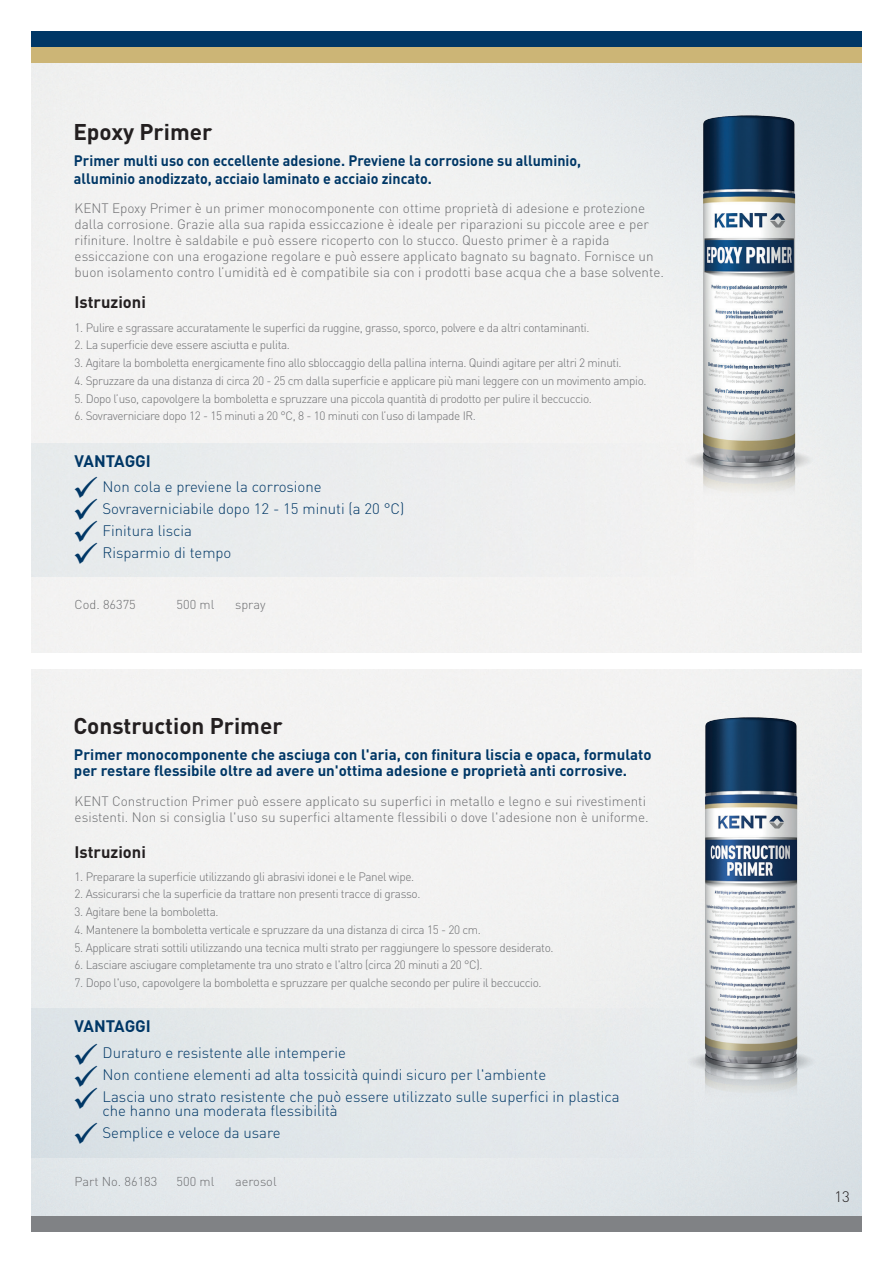
<style>
.page{position:relative;width:893px;height:1263px;background:#fff}
.page>*{position:absolute;margin:0;border:0;box-sizing:border-box;transform-origin:0 0}
.t1{font:700 22.5px "DIN Pro";color:#231f20}
.t2{font:700 16.5px "DIN Pro";color:#231f20}
.t3{font:700 16.5px "DIN Pro";color:#003766}
.t4{font:300 15px/13.5px "DIN Pro";color:#003766}
.t5{font:700 15px/16.5px "DIN Pro";color:#003766}
.t6{font:700 15px/18px "DIN Pro";color:#003766;scale:.95 1}
.t7{font:300 15px "DIN Pro";color:#231f20}
.t8{font:300 13.5px/16.2px "DIN Pro";color:#6c6d70}
.t9{font:300 12.75px "DIN Pro";color:#6c6d70}
.t10{font:300 12px "DIN Pro";letter-spacing:-.03em;color:#6c6d70}
</style>
<div class="page">
<div style="left:31px;top:31px;width:830px;height:16px;background:#003766"></div>
<div style="left:31px;top:47px;width:830px;height:16px;background:#ccb576"></div>
<div style="left:31px;top:1216px;width:830px;height:15px;background:#808285"></div>
<img style="left:648px;top:88px;width:201px;height:460px">
<img style="left:654px;top:690px;width:202px;height:460px">
<div style="left:31px;top:443px;width:662px;height:133px;background:#ebedee"></div>
<div style="left:31px;top:1008px;width:662px;height:149px;background:#e3e8ea"></div>
<h1 class="t1" style="left:73px;top:116px;width:141px">Epoxy Primer</h1>
<p class="t6" style="left:74px;top:151px;width:535px">Primer multi uso con eccellente adesione. Previene la corrosione su alluminio, alluminio anodizzato, acciaio laminato e acciaio zincato.</p>
<p class="t8" style="left:75px;top:199px;width:591px">KENT Epoxy Primer è un primer monocomponente con ottime proprietà di adesione e protezione dalla corrosione. Grazie alla sua rapida essiccazione è ideale per riparazioni su piccole aree e per rifiniture. Inoltre è saldabile e può essere ricoperto con lo stucco. Questo primer è a rapida essiccazione con una erogazione regolare e può essere applicato bagnato su bagnato. Fornisce un buon isolamento contro l’umidità ed è compatibile sia con i prodotti base acqua che a base solvente.</p>
<h2 class="t2" style="left:75px;top:291px;width:73px">Istruzioni</h2>
<p class="t10" style="left:75px;top:319px;width:516px">1. Pulire e sgrassare accuratamente le superfici da ruggine, grasso, sporco, polvere e da altri contaminanti.</p>
<p class="t10" style="left:75px;top:337px;width:217px">2. La superficie deve essere asciutta e pulita.</p>
<p class="t10" style="left:75px;top:355px;width:549px">3. Agitare la bomboletta energicamente fino allo sbloccaggio della pallina interna. Quindi agitare per altri 2 minuti.</p>
<p class="t10" style="left:75px;top:372px;width:573px">4. Spruzzare da una distanza di circa 20 - 25 cm dalla superficie e applicare più mani leggere con un movimento ampio.</p>
<p class="t10" style="left:75px;top:390px;width:519px">5. Dopo l’uso, capovolgere la bomboletta e spruzzare una piccola quantità di prodotto per pulire il beccuccio.</p>
<p class="t10" style="left:75px;top:408px;width:403px">6. Sovraverniciare dopo 12 - 15 minuti a 20 °C, 8 - 10 minuti con l’uso di lampade IR.</p>
<h2 class="t3" style="left:75px;top:450px;width:78px">VANTAGGI</h2>
<p class="t4" style="left:72px;top:479px;width:251px">✓ Non cola e previene la corrosione</p>
<p class="t4" style="left:72px;top:501px;width:333px">✓ Sovraverniciabile dopo 12 - 15 minuti (a 20 °C)</p>
<p class="t4" style="left:72px;top:523px;width:121px">✓ Finitura liscia</p>
<p class="t4" style="left:72px;top:545px;width:161px">✓ Risparmio di tempo</p>
<p class="t9" style="left:75px;top:596px;width:63px">Cod. 86375</p>
<p class="t9" style="left:177px;top:596px;width:39px">500 ml</p>
<p class="t9" style="left:235px;top:596px;width:32px">spray</p>
<h1 class="t1" style="left:73px;top:710px;width:211px">Construction Primer</h1>
<p class="t5" style="left:74px;top:745px;width:579px">Primer monocomponente che asciuga con l'aria, con finitura liscia e opaca, formulato per restare flessibile oltre ad avere un'ottima adesione e proprietà anti corrosive.</p>
<p class="t8" style="left:75px;top:792px;width:576px">KENT Construction Primer può essere applicato su superfici in metallo e legno e sui rivestimenti esistenti. Non si consiglia l'uso su superfici altamente flessibili o dove l'adesione non è uniforme.</p>
<h2 class="t2" style="left:75px;top:840px;width:73px">Istruzioni</h2>
<p class="t10" style="left:75px;top:868px;width:341px">1. Preparare la superficie utilizzando gli abrasivi idonei e le Panel wipe.</p>
<p class="t10" style="left:75px;top:886px;width:347px">2. Assicurarsi che la superficie da trattare non presenti tracce di grasso.</p>
<p class="t10" style="left:75px;top:904px;width:146px">3. Agitare bene la bomboletta.</p>
<p class="t10" style="left:75px;top:921px;width:408px">4. Mantenere la bomboletta verticale e spruzzare da una distanza di circa 15 - 20 cm.</p>
<p class="t10" style="left:75px;top:939px;width:480px">5. Applicare strati sottili utilizzando una tecnica multi strato per raggiungere lo spessore desiderato.</p>
<p class="t10" style="left:75px;top:957px;width:409px">6. Lasciare asciugare completamente tra uno strato e l'altro (circa 20 minuti a 20 °C).</p>
<p class="t10" style="left:75px;top:975px;width:469px">7. Dopo l'uso, capovolgere la bomboletta e spruzzare per qualche secondo per pulire il beccuccio.</p>
<h2 class="t3" style="left:75px;top:1015px;width:78px">VANTAGGI</h2>
<p class="t4" style="left:72px;top:1045px;width:275px">✓ Duraturo e resistente alle intemperie</p>
<p class="t4" style="left:72px;top:1067px;width:475px">✓ Non contiene elementi ad alta tossicità quindi sicuro per l'ambiente</p>
<p class="t4" style="left:102px;top:1089px;width:519px;text-indent:-30px">✓ Lascia uno strato resistente che può essere utilizzato sulle superfici in plastica che hanno una moderata flessibilità</p>
<p class="t4" style="left:72px;top:1125px;width:210px">✓ Semplice e veloce da usare</p>
<p class="t9" style="left:75px;top:1172px;width:84px">Part No. 86183</p>
<p class="t9" style="left:177px;top:1172px;width:39px">500 ml</p>
<p class="t9" style="left:235px;top:1172px;width:43px">aerosol</p>
<p class="t7" style="left:834px;top:1186px;width:17px">13</p>
</div>
